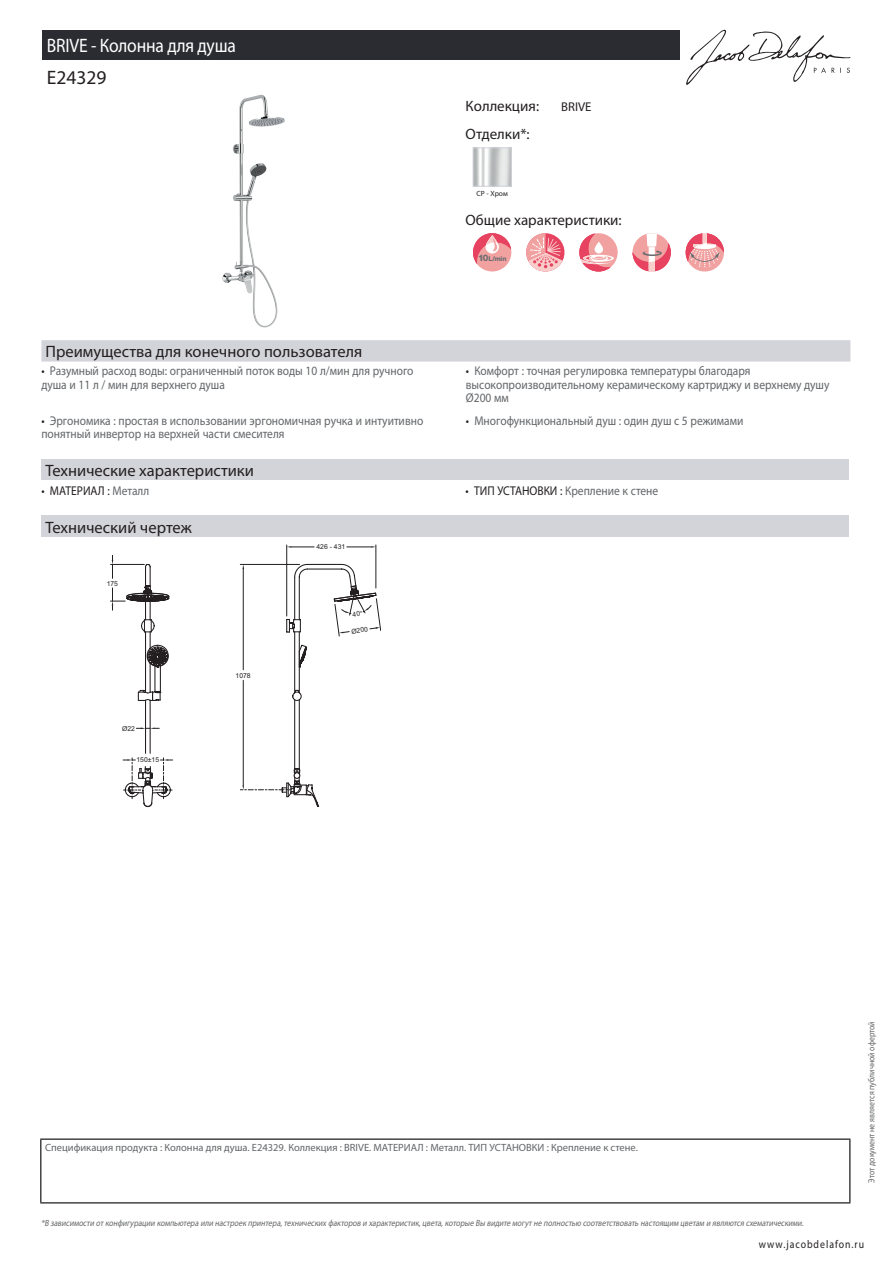
<style>
.page{position:relative;width:893px;height:1263px;background:#fff}
.page>*{position:absolute;margin:0;border:0;box-sizing:border-box;transform-origin:0 0}
.t1{font:19.5px "Myriad Pro";letter-spacing:-.01em;color:#fff;scale:.9 1}
.t2{font:19.5px "Myriad Pro";color:#231f20}
.t3{font:16.5px "Myriad Pro";color:#231f20}
.t4{font:15px "Myriad Pro";color:#231f20}
.t5{font:12.75px/13.5px "Myriad Pro";color:#626568;scale:.9 1}
.t6{font:12.75px "Myriad Pro";color:#231f20;scale:.9 1}
.t7{font:12.75px "Myriad Pro";color:#231f20}
.t8{font:11.25px "Myriad Pro";letter-spacing:.1em;color:#231f20;scale:.87 1}
.t9{font:10.5px "Myriad Pro";color:#626568}
.t10{font:italic 9px "Myriad Pro";color:#626568;scale:.87 1}
.t11{font:9px "Myriad Pro";color:#626568;scale:.87 1}
.t12{font:7.5px "Myriad Pro";color:#231f20}
.t13{font:6.75px "Arial";color:#231f20}
.t14{font:800 6.6px "Helvetica Neue LT Pro";color:#6c6d70}
.s1{font-size:9px}
.s2{color:#231f20}
.s3{color:#626568}
</style>
<div class="page">
<svg style="left:686px;top:30px;width:164px;height:55px"></svg>
<img style="left:222px;top:95px;width:39px;height:199px">
<img style="left:475px;top:150px;width:35px;height:35px">
<div style="left:473px;top:148px;width:39px;height:39px;border:1px solid #d3d4da"></div>
<div style="left:473px;top:233px;width:38px;height:38px;background:#f2a1a1;border-radius:50%"></div>
<svg style="left:473px;top:233px;width:38px;height:31px"></svg>
<svg style="left:526px;top:233px;width:38px;height:38px"></svg>
<div style="left:579px;top:233px;width:39px;height:38px;background:#f2a1a1;border-radius:50%"></div>
<svg style="left:579px;top:233px;width:35px;height:38px"></svg>
<svg style="left:632px;top:233px;width:39px;height:38px"></svg>
<div style="left:686px;top:233px;width:38px;height:38px;background:#f2a1a1;border-radius:50%"></div>
<svg style="left:686px;top:233px;width:38px;height:34px"></svg>
<div style="left:41px;top:340px;width:809px;height:22px;background:#d3d4da"></div>
<div style="left:41px;top:459px;width:808px;height:22px;background:#d3d4da"></div>
<div style="left:41px;top:516px;width:808px;height:21px;background:#d3d4da"></div>
<svg style="left:110px;top:545px;width:271px;height:216px"></svg>
<svg style="left:287px;top:546px;width:27px;height:2px"></svg>
<svg style="left:347px;top:546px;width:29px;height:2px"></svg>
<svg style="left:136px;top:727px;width:23px;height:2px"></svg>
<svg style="left:112px;top:588px;width:1px;height:22px"></svg>
<svg style="left:112px;top:555px;width:1px;height:23px"></svg>
<svg style="left:123px;top:758px;width:197px;height:49px"></svg>
<hr style="left:145px;top:700px;width:1px;height:53px;background:#231f20">
<hr style="left:150px;top:700px;width:1px;height:53px;background:#231f20">
<hr style="left:294px;top:700px;width:1px;height:69px;background:#231f20">
<hr style="left:299px;top:700px;width:1px;height:69px;background:#231f20">
<div style="left:43px;top:30px;width:637px;height:30px;background:#2a2c32"></div>
<hr style="left:40px;top:1138px;width:810px;height:2px;background:#040503">
<hr style="left:40px;top:1140px;width:1px;height:62px;background:#040503">
<hr style="left:849px;top:1140px;width:1px;height:62px;background:#040503">
<hr style="left:40px;top:1202px;width:810px;height:1px;background:#040503">
<svg style="left:126px;top:563px;width:254px;height:139px"></svg>
<h1 class="t1" style="left:47px;top:33px;width:212px">BRIVE - Колонна для душа</h1>
<h1 class="t2" style="left:47px;top:66px;width:61px">E24329</h1>
<p class="t4" style="left:466px;top:96px;width:75px">Коллекция:</p>
<p class="t7" style="left:561px;top:99px;width:32px">BRIVE</p>
<p class="t4" style="left:466px;top:125px;width:66px">Отделки*:</p>
<p class="t12" style="left:477px;top:189px;width:33px">CP - Хром</p>
<p class="t4" style="left:466px;top:210px;width:158px">Общие характеристики:</p>
<p class="t14" style="left:478px;top:255px;width:30px"><span class="s1">10</span>L/min</p>
<p class="t3" style="left:46px;top:341px;width:318px">Преимущества для конечного пользователя</p>
<p class="t5" style="left:41px;top:364px;width:415px"><span class="s2">•</span> Разумный расход воды: ограниченный поток воды 10 л/мин для ручного душа и 11 л / мин для верхнего душа</p>
<p class="t5" style="left:466px;top:364px;width:405px"><span class="s2">•</span> Комфорт : точная регулировка температуры благодаря высокопроизводительному керамическому картриджу и верхнему душу<br>Ø200 мм</p>
<p class="t5" style="left:41px;top:413px;width:426px"><span class="s2">•</span> Эргономика : простая в использовании эргономичная ручка и интуитивно понятный инвертор на верхней части смесителя</p>
<p class="t5" style="left:466px;top:413px;width:310px"><span class="s2">•</span> Многофункциональный душ : один душ с 5 режимами</p>
<p class="t3" style="left:46px;top:461px;width:210px">Технические характеристики</p>
<p class="t6" style="left:41px;top:482px;width:121px">• МАТЕРИАЛ : <span class="s3">Металл</span></p>
<p class="t5" style="left:466px;top:483px;width:216px"><span class="s2">• ТИП УСТАНОВКИ :</span> Крепление к стене</p>
<p class="t3" style="left:46px;top:517px;width:148px">Технический чертеж</p>
<p class="t13" style="left:107px;top:578px;width:13px">175</p>
<p class="t13" style="left:122px;top:724px;width:14px">Ø22</p>
<p class="t13" style="left:136px;top:755px;width:24px">150±15</p>
<p class="t13" style="left:236px;top:671px;width:17px">1078</p>
<p class="t13" style="left:316px;top:542px;width:30px">426 - 431</p>
<p class="t13" style="left:351px;top:627px;width:18px;rotate:-8deg">Ø200</p>
<p class="t9" style="left:45px;top:1141px;width:594px">Спецификация продукта : Колонна для душа. E24329. Коллекция : BRIVE. МАТЕРИАЛ : Металл. ТИП УСТАНОВКИ : Крепление к стене.</p>
<p class="t10" style="left:41px;top:1217px;width:880px">*В зависимости отконфигурации компьютера или настроек принтера,технических факторов и характеристик,цвета,которые Вы видите могутне полностью соответствовать настоящим цветам и являются схематическими.</p>
<p class="t11" style="left:866px;top:1183px;width:187px;rotate:-90deg">Этот документ не является публичной офертой</p>
<p class="t8" style="left:759px;top:1237px;width:122px">www.jacobdelafon.ru</p>
</div>
